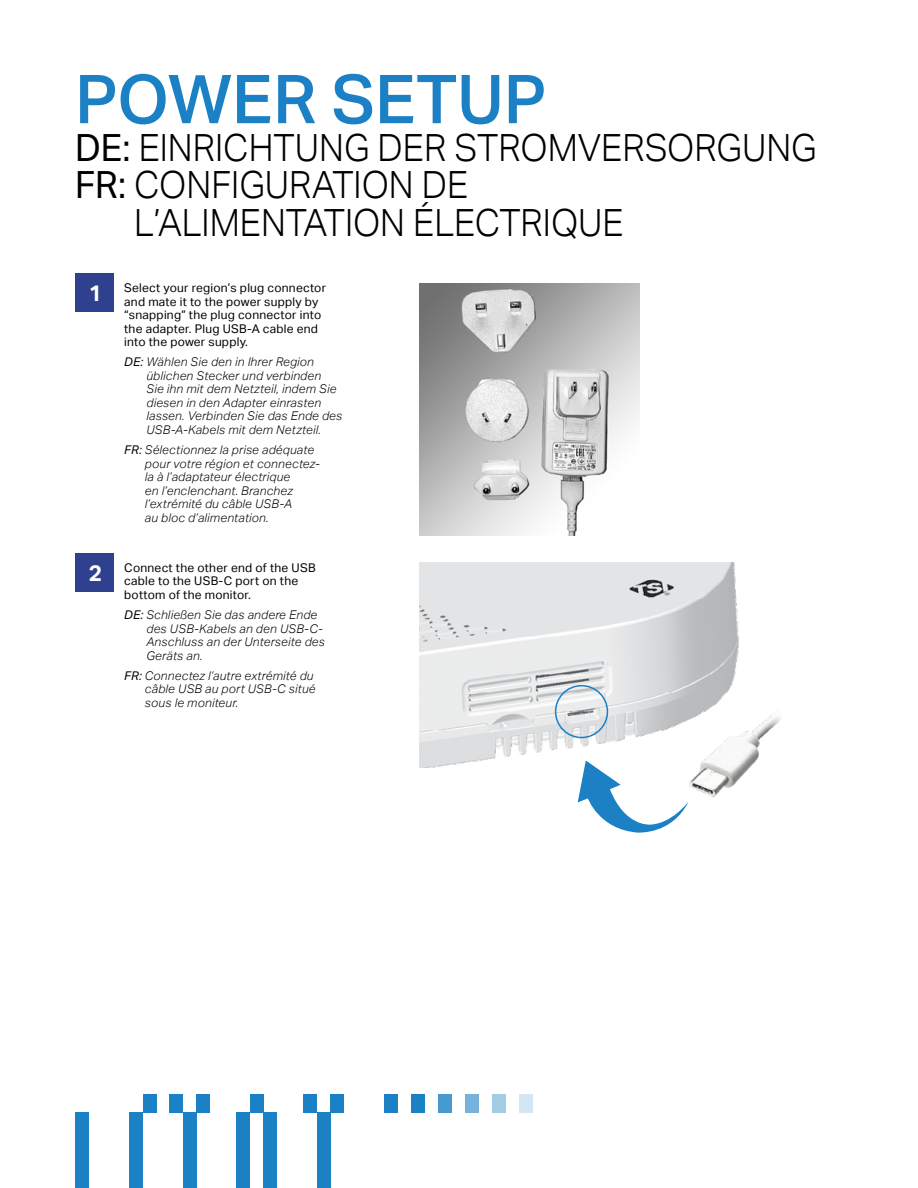
<style>
.page{position:relative;width:918px;height:1188px;background:#fff}
.page>*{position:absolute;margin:0;border:0;box-sizing:border-box;transform-origin:0 0}
.t1{font:500 67.5px "Aktiv Grotesk";color:#1b80c4}
.t2{font:300 37.5px "Aktiv Grotesk";color:#000;scale:.96 1}
.t3{font:700 22.5px "Aktiv Grotesk";color:#fff}
.t4{font:italic 300 12px/13.5px "Aktiv Grotesk";letter-spacing:.02em;color:#000}
.t5{font:12px/13.5px "Aktiv Grotesk";letter-spacing:.02em;color:#000}
.s1{font-weight:400}
</style>
<div class="page">
<div style="left:75px;top:274px;width:39px;height:38px;background:#2f418e"></div>
<div style="left:75px;top:553px;width:39px;height:39px;background:#2f418e"></div>
<img style="left:420px;top:283px;width:220px;height:252px">
<img style="left:420px;top:563px;width:319px;height:204px">
<svg style="left:578px;top:760px;width:100px;height:73px"></svg>
<img style="left:587px;top:683px;width:193px;height:134px">
<div style="left:555px;top:685px;width:53px;height:53px;border:2px solid #1b80c4;border-radius:50%"></div>
<div style="left:237px;top:1113px;width:13px;height:75px;background:#1b80c4"></div>
<div style="left:130px;top:1113px;width:13px;height:75px;background:#1b80c4"></div>
<div style="left:264px;top:1113px;width:13px;height:75px;background:#1b80c4"></div>
<div style="left:76px;top:1113px;width:13px;height:75px;background:#1b80c4"></div>
<div style="left:183px;top:1113px;width:13px;height:75px;background:#1b80c4"></div>
<div style="left:317px;top:1113px;width:14px;height:75px;background:#1b80c4"></div>
<div style="left:143px;top:1094px;width:13px;height:19px;background:#1b80c4"></div>
<div style="left:170px;top:1094px;width:13px;height:19px;background:#1b80c4"></div>
<div style="left:250px;top:1094px;width:14px;height:19px;background:#1b80c4"></div>
<div style="left:304px;top:1094px;width:13px;height:19px;background:#1b80c4"></div>
<div style="left:331px;top:1094px;width:13px;height:19px;background:#1b80c4"></div>
<div style="left:196px;top:1094px;width:14px;height:19px;background:#1b80c4"></div>
<div style="left:384px;top:1094px;width:14px;height:19px;background:#1b80c4"></div>
<div style="left:411px;top:1094px;width:14px;height:19px;background:#1b80c4"></div>
<div style="left:438px;top:1094px;width:14px;height:19px;background:#4899cf"></div>
<div style="left:465px;top:1094px;width:13px;height:19px;background:#76b2db"></div>
<div style="left:492px;top:1094px;width:14px;height:19px;background:#a4cce7"></div>
<div style="left:519px;top:1094px;width:13px;height:19px;background:#d2e6f3"></div>
<h1 class="t1" style="left:75px;top:60px;width:473px">POWER SETUP</h1>
<h2 class="t2" style="left:75px;top:126px;width:774px"><span class="s1">DE:</span> EINRICHTUNG DER STROMVERSORGUNG</h2>
<h2 class="t2" style="left:75px;top:163px;width:411px"><span class="s1">FR:</span> CONFIGURATION DE</h2>
<h2 class="t2" style="left:134px;top:201px;width:512px">L’ALIMENTATION ÉLECTRIQUE</h2>
<h3 class="t3" style="left:89px;top:280px;width:15px">1</h3>
<h3 class="t3" style="left:89px;top:560px;width:15px">2</h3>
<p class="t5" style="left:124px;top:281px;width:203px">Select your region’s plug connector and mate it to the power supply by “snapping” the plug connector into the adapter. Plug USB-A cable end into the power supply.</p>
<p class="t4" style="left:146px;top:355px;width:197px;text-indent:-22px"><span class="s1">DE:</span> Wählen Sie den in Ihrer Region üblichen Stecker und verbinden<br>Sie ihn mit dem Netzteil, indem Sie diesen in den Adapter einrasten lassen. Verbinden Sie das Ende des<br>USB-A-Kabels mit dem Netzteil.</p>
<p class="t4" style="left:145px;top:443px;width:176px;text-indent:-21px"><span class="s1">FR:</span> Sélectionnez la prise adéquate pour votre région et connectez&shy;la à l’adaptateur électrique<br>en l’enclenchant. Branchez l’extrémité du câble USB-A<br>au bloc d’alimentation.</p>
<p class="t5" style="left:124px;top:561px;width:193px">Connect the other end of the USB cable to the USB-C port on the bottom of the monitor.</p>
<p class="t4" style="left:146px;top:608px;width:180px;text-indent:-22px"><span class="s1">DE:</span> Schließen Sie das andere Ende des USB-Kabels an den USB-C-<br>Anschluss an der Unterseite des<br>Geräts an.</p>
<p class="t4" style="left:145px;top:669px;width:172px;text-indent:-21px"><span class="s1">FR:</span> Connectez l’autre extrémité du câble USB au port USB-C situé sous le moniteur.</p>
</div>
